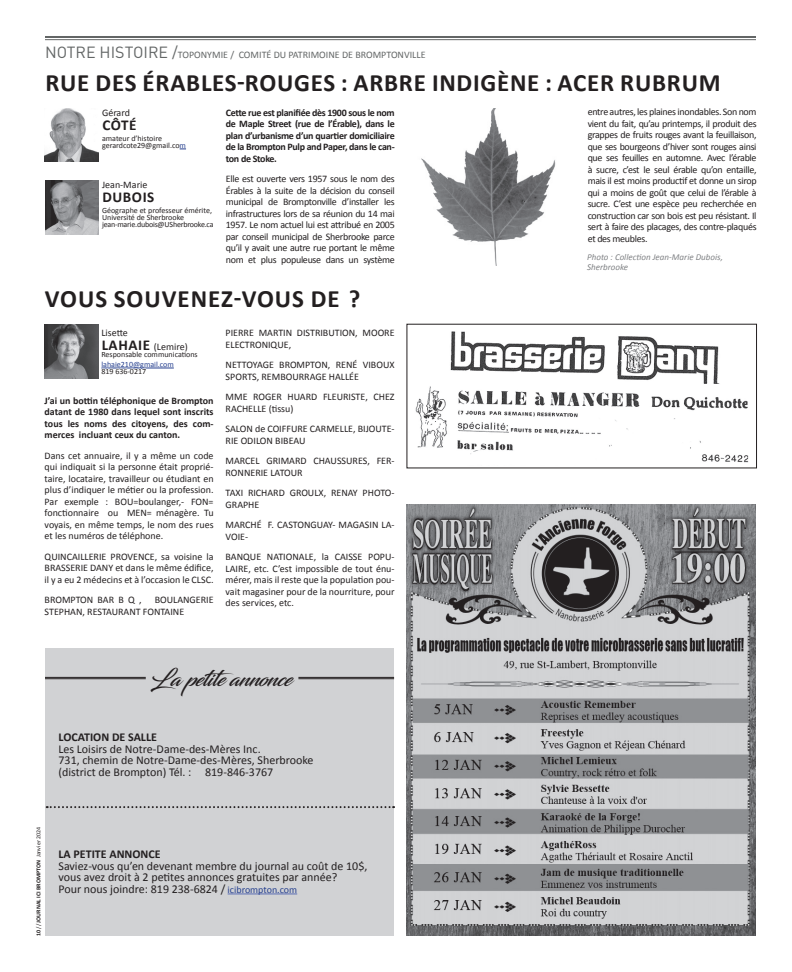
<style>
.page{position:relative;width:792px;height:972px;background:#fff}
.page>*{position:absolute;margin:0;border:0;box-sizing:border-box;transform-origin:0 0}
.t1{font:700 25px "Calibri";letter-spacing:.03em;color:#231f20}
.t2{font:22px "Blacksword";letter-spacing:-.02em;color:#231f20}
.t3{font:700 15.1px "Calibri";letter-spacing:.04em;color:#231f20}
.t4{font:12px/11.5px "Calibri";color:#231f20}
.t5{font:700 12px "Calibri";color:#231f20}
.t6{font:10px/11.5px "Calibri";color:#231f20}
.t7{font:700 10px/11.5px "Calibri";letter-spacing:-.02em;color:#231f20;text-align:justify}
.t8{font:10px "Calibri";color:#636666}
.t9{font:italic 9px/10px "Calibri";color:#808285}
.t10{font:8px/7px "Calibri";color:#231f20}
.t11{font:8px "Calibri";color:#253f8e}
.t12{font:700 6px "Calibri";color:#231f20}
.s1{font-family:"DIN";font-size:16px}
.s2{color:#253f8e}
.s3{font-weight:700;font-size:15.1px}
.s4{font-weight:400}
.s5{font-size:10px;color:#253f8e}
</style>
<div class="page">
<hr style="left:45px;top:39px;width:711px;height:1px;background:#636666">
<hr style="left:45px;top:36px;width:711px;height:2px;background:#636666">
<img style="left:44px;top:324px;width:54px;height:54px">
<hr style="left:101px;top:368px;width:73px;height:1px;background:#253f8e">
<svg style="left:101px;top:368px;width:45px;height:1px"></svg>
<img style="left:45px;top:108px;width:54px;height:54px">
<img style="left:45px;top:180px;width:54px;height:54px">
<img style="left:421px;top:108px;width:135px;height:158px">
<img style="left:415px;top:331px;width:334px;height:132px">
<img style="left:407px;top:504px;width:349px;height:432px">
<div style="left:46px;top:648px;width:348px;height:288px;background:#d1d2d4"></div>
<hr style="left:228px;top:894px;width:69px;height:1px;background:#596cb3">
<hr style="left:298px;top:679px;width:96px;height:1px;background:#231f20">
<hr style="left:298px;top:677px;width:96px;height:1px;background:#231f20">
<hr style="left:45px;top:679px;width:101px;height:1px;background:#231f20">
<hr style="left:45px;top:677px;width:101px;height:1px;background:#231f20">
<svg style="left:47px;top:806px;width:347px;height:2px"></svg>
<p class="t8" style="left:45px;top:48px;width:382px"><span class="s1">NOTRE HISTOIRE /</span>TOPONYMIE / COMITÉ DU PATRIMOINE DE BROMPTONVILLE</p>
<h1 class="t1" style="left:45px;top:67px;width:677px">RUE DES ÉRABLES-ROUGES : ARBRE INDIGÈNE : ACER RUBRUM</h1>
<p class="t6" style="left:102px;top:106px;width:29px">Gérard</p>
<h3 class="t3" style="left:102px;top:115px;width:36px">CÔTÉ</h3>
<p class="t10" style="left:102px;top:134px;width:85px">amateur d’histoire gerardcote29@gmail.co<span class="s2">m</span></p>
<p class="t6" style="left:102px;top:178px;width:47px">Jean-Marie</p>
<h3 class="t3" style="left:102px;top:187px;width:54px">DUBOIS</h3>
<p class="t10" style="left:102px;top:206px;width:113px">Géographe et professeur émérite,<br>Université de Sherbrooke jean-marie.dubois@USherbrooke.ca</p>
<p class="t7" style="left:226px;top:106px;width:170px">Cette rue est planifiée dès 1900 sous le nom de Maple Street (rue de l’Érable), dans le plan d’urbanisme d’un quartier domiciliaire de la Brompton Pulp and Paper, dans le can&shy;ton de Stoke.</p>
<p class="t6" style="left:226px;top:172px;width:170px;text-align:justify">Elle est ouverte vers 1957 sous le nom des Érables à la suite de la décision du conseil municipal de Bromptonville d’installer les infrastructures lors de sa réunion du 14 mai 1957. Le nom actuel lui est attribué en 2005 par conseil municipal de Sherbrooke parce qu’il y avait une autre rue portant le même nom et plus populeuse dans un système</p>
<h1 class="t1" style="left:45px;top:283px;width:317px">VOUS SOUVENEZ-VOUS DE ?</h1>
<p class="t6" style="left:101px;top:325px;width:88px;line-height:14px">Lisette<br><span class="s3">LAHAIE</span> (Lemire)</p>
<p class="t10" style="left:101px;top:351px;width:98px">Responsable communications</p>
<p class="t11" style="left:101px;top:359px;width:74px">lahaie210@gmail.com</p>
<p class="t10" style="left:101px;top:368px;width:46px">819 636-0217</p>
<p class="t7" style="left:45px;top:394px;width:171px">J’ai un bottin téléphonique de Brompton datant de 1980 dans lequel sont inscrits tous les noms des citoyens, des com&shy;merces incluant ceux du canton.</p>
<p class="t6" style="left:45px;top:449px;width:171px;text-align:justify">Dans cet annuaire, il y a même un code qui indiquait si la personne était proprié&shy;taire, locataire, travailleur ou étudiant en plus d’indiquer le métier ou la profession.<br>Par exemple : BOU=boulanger,- FON= fonctionnaire ou MEN= ménagère. Tu voyais, en même temps, le nom des rues et les numéros de téléphone.</p>
<p class="t6" style="left:45px;top:550px;width:171px;text-align:justify">QUINCAILLERIE PROVENCE, sa voisine la BRASSERIE DANY et dans le même édifice, il y a eu 2 médecins et à l’occasion le CLSC.</p>
<p class="t6" style="left:45px;top:594px;width:99px">BROMPTON BAR B Q ,</p>
<p class="t6" style="left:45px;top:594px;width:171px;text-indent:110px">BOULANGERIE<br>STEPHAN, RESTAURANT FONTAINE</p>
<p class="t6" style="left:226px;top:327px;width:171px">PIERRE MARTIN DISTRIBUTION, MOORE<br>ELECTRONIQUE,</p>
<p class="t6" style="left:226px;top:359px;width:171px">NETTOYAGE BROMPTON, RENÉ VIBOUX<br>SPORTS, REMBOURRAGE HALLÉE</p>
<p class="t6" style="left:226px;top:391px;width:171px">MME ROGER HUARD FLEURISTE, CHEZ<br>RACHELLE (tissu)</p>
<p class="t6" style="left:226px;top:423px;width:171px">SALON de COIFFURE CARMELLE, BIJOUTE-<br>RIE ODILON BIBEAU</p>
<p class="t6" style="left:226px;top:455px;width:171px">MARCEL GRIMARD CHAUSSURES, FER-<br>RONNERIE LATOUR</p>
<p class="t6" style="left:226px;top:487px;width:171px">TAXI RICHARD GROULX, RENAY PHOTO-<br>GRAPHE</p>
<p class="t6" style="left:226px;top:519px;width:171px">MARCHÉ F. CASTONGUAY- MAGASIN LA-<br>VOIE-</p>
<p class="t6" style="left:226px;top:551px;width:171px;text-align:justify">BANQUE NATIONALE, la CAISSE POPU-LAIRE, etc. C’est impossible de tout énu&shy;mérer, mais il reste que la population pou&shy;vait magasiner pour de la nourriture, pour des services, etc.</p>
<h2 class="t2" style="left:151px;top:665px;width:143px">La petite annonce</h2>
<p class="t5" style="left:59px;top:730px;width:100px">LOCATION DE SALLE</p>
<p class="t4" style="left:59px;top:743px;width:257px">Les Loisirs de Notre-Dame-des-Mères Inc.<br>731, chemin de Notre-Dame-des-Mères, Sherbrooke (district de Brompton) Tél. : 819-846-3767</p>
<p class="t12" style="left:35px;top:936px;width:111px;rotate:-90deg">10 <span class="s4">//</span> JOURNAL ICI BROMPTON <span class="s4">Janvier 2024</span></p>
<p class="t5" style="left:59px;top:847px;width:104px">LA PETITE ANNONCE</p>
<p class="t4" style="left:59px;top:860px;width:310px">Saviez-vous qu’en devenant membre du journal au coût de 10$, vous avez droit à 2 petites annonces gratuites par année?<br>Pour nous joindre: 819 238-6824 / <span class="s5">icibrompton.com</span></p>
<p class="t6" style="left:588px;top:106px;width:170px;text-align:justify">entre autres, les plaines inondables. Son nom vient du fait, qu’au printemps, il produit des grappes de fruits rouges avant la feuillaison, que ses bourgeons d’hiver sont rouges ainsi que ses feuilles en automne. Avec l’érable à sucre, c’est le seul érable qu’on entaille, mais il est moins productif et donne un sirop qui a moins de goût que celui de l’érable à sucre. C’est une espèce peu recherchée en construction car son bois est peu résistant. Il sert à faire des placages, des contre-plaqués et des meubles.</p>
<p class="t9" style="left:587px;top:251px;width:137px">Photo : Collection Jean-Marie Dubois,<br>Sherbrooke</p>
</div>
